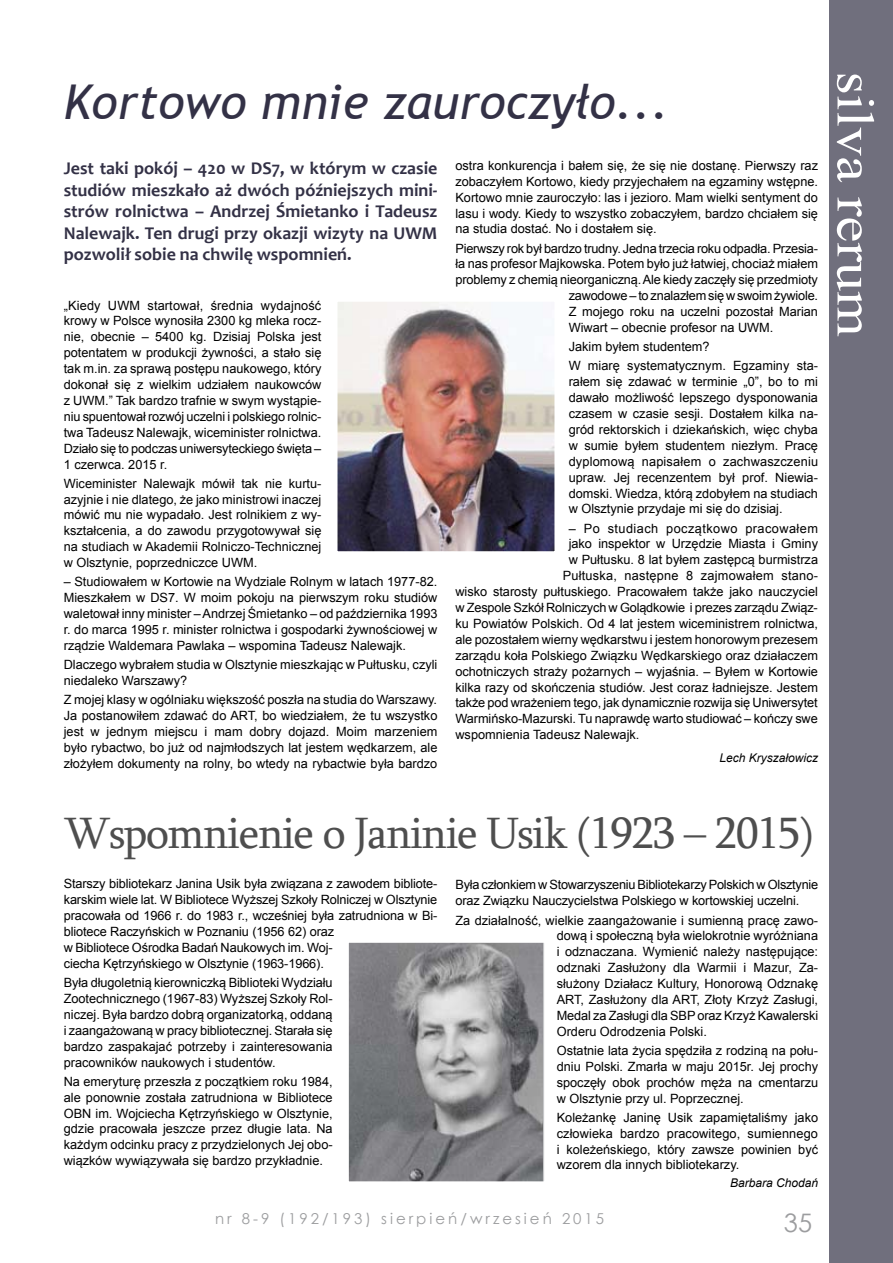
<style>
.page{position:relative;width:893px;height:1263px;background:#fff}
.page>*{position:absolute;margin:0;border:0;box-sizing:border-box;transform-origin:0 0}
.t1{font:52.65px "Times New Roman";color:#fff;scale:1.11 1}
.t2{font:italic 48px "Trebuchet MS";letter-spacing:.005em;color:#333146}
.t3{font:45px "Sylfaen";letter-spacing:-.03em;color:#4e4e4e}
.t4{font:25.5px "Century Gothic";color:#9c9d9f}
.t5{font:700 18px/21.6px "Candara";color:#333146;text-align:justify}
.t6{font:15px "Century Gothic";letter-spacing:.2em;color:#9c9d9f}
.t7{font:12.75px/15.9px "Arial";color:#000;text-align:justify}
.t8{font:12.75px/15.9px "Arial";letter-spacing:-.02em;color:#000}
.t9{font:12.75px "Arial";letter-spacing:.02em;color:#000}
.t10{font:12.75px "Arial";letter-spacing:.035em;color:#000}
.t11{font:italic 12px "Arial";color:#000}
</style>
<div class="page">
<div style="left:829px;top:0;width:64px;height:1263px;background:#706f7d"></div>
<img style="left:339px;top:303px;width:214px;height:247px">
<div style="left:337px;top:301px;width:218px;height:251px;border:1px solid #fff"></div>
<img style="left:350px;top:944px;width:192px;height:236px">
<div style="left:348px;top:942px;width:197px;height:240px;border:1px solid #fff"></div>
<h2 class="t2" style="left:64px;top:73px;width:607px">Kortowo mnie zauroczyło...</h2>
<p class="t7" style="left:455px;top:158px;width:364px">ostra konkurencja i bałem się, że się nie dostanę. Pierwszy raz zobaczyłem Kortowo, kiedy przyjechałem na egzaminy wstępne.<br>Kortowo mnie zauroczyło: las i jezioro. Mam wielki sentyment do lasu i wody. Kiedy to wszystko zobaczyłem, bardzo chciałem się na studia dostać. No i dostałem się.</p>
<p class="t7" style="left:455px;top:240px;width:364px">Pierwszy rok był bardzo trudny. Jedna trzecia roku odpadła. Przesia-</p>
<p class="t7" style="left:455px;top:256px;width:364px">ła nas profesor Majkowska. Potem było już łatwiej, chociaż miałem</p>
<p class="t7" style="left:455px;top:272px;width:364px">problemy z chemią nieorganiczną. Ale kiedy zaczęły się przedmioty</p>
<p class="t7" style="left:569px;top:288px;width:251px">zawodowe – to znalazłem się w swoim żywiole.</p>
<p class="t7" style="left:569px;top:304px;width:251px">Z mojego roku na uczelni pozostał Marian</p>
<p class="t7" style="left:569px;top:320px;width:206px">Wiwart – obecnie profesor na UWM.</p>
<p class="t7" style="left:569px;top:337px;width:251px;line-height:19.2px">Jakim byłem studentem?<br>W miarę systematycznym. Egzaminy sta-</p>
<p class="t7" style="left:569px;top:374px;width:251px">rałem się zdawać w terminie „0”, bo to mi dawało możliwość lepszego dysponowania czasem w czasie sesji. Dostałem kilka na&shy;gród rektorskich i dziekańskich, więc chyba w sumie byłem studentem niezłym. Pracę dyplomową napisałem o zachwaszczeniu upraw. Jej recenzentem był prof. Niewia&shy;domski. Wiedza, którą zdobyłem na studiach w Olsztynie przydaje mi się do dzisiaj.</p>
<p class="t10" style="left:569px;top:520px;width:251px">– Po studiach początkowo pracowałem</p>
<p class="t7" style="left:569px;top:536px;width:251px">jako inspektor w Urzędzie Miasta i Gminy</p>
<p class="t7" style="left:569px;top:552px;width:251px">w Pułtusku. 8 lat byłem zastępcą burmistrza</p>
<p class="t9" style="left:563px;top:567px;width:257px">Pułtuska, następne 8 zajmowałem stano-</p>
<p class="t7" style="left:455px;top:584px;width:364px">wisko starosty pułtuskiego. Pracowałem także jako nauczyciel</p>
<p class="t7" style="left:455px;top:600px;width:364px">w Zespole Szkół Rolniczych w Golądkowie i prezes zarządu Związ-</p>
<p class="t7" style="left:455px;top:616px;width:364px">ku Powiatów Polskich. Od 4 lat jestem wiceministrem rolnictwa,</p>
<p class="t7" style="left:455px;top:631px;width:364px">ale pozostałem wierny wędkarstwu i jestem honorowym prezesem</p>
<p class="t7" style="left:455px;top:647px;width:364px">zarządu koła Polskiego Związku Wędkarskiego oraz działaczem</p>
<p class="t7" style="left:455px;top:663px;width:364px">ochotniczych straży pożarnych – wyjaśnia. – Byłem w Kortowie</p>
<p class="t7" style="left:455px;top:679px;width:364px">kilka razy od skończenia studiów. Jest coraz ładniejsze. Jestem</p>
<p class="t7" style="left:455px;top:695px;width:364px">także pod wrażeniem tego, jak dynamicznie rozwija się Uniwersytet</p>
<p class="t7" style="left:455px;top:711px;width:364px">Warmińsko-Mazurski. Tu naprawdę warto studiować – kończy swe</p>
<p class="t7" style="left:455px;top:727px;width:186px">wspomnienia Tadeusz Nalewajk.</p>
<h3 class="t5" style="left:64px;top:157px;width:375px">Jest taki pokój – 420 w DS7, w którym w czasie studiów mieszkało aż dwóch późniejszych mini&shy;strów rolnictwa – Andrzej Śmietanko i Tadeusz Nalewajk. Ten drugi przy okazji wizyty na UWM pozwolił sobie na chwilę wspomnień.</h3>
<p class="t7" style="left:64px;top:297px;width:259px">„Kiedy UWM startował, średnia wydajność krowy w Polsce wynosiła 2300 kg mleka rocz&shy;nie, obecnie – 5400 kg. Dzisiaj Polska jest potentatem w produkcji żywności, a stało się tak m.in. za sprawą postępu naukowego, który dokonał się z wielkim udziałem naukowców z UWM.” Tak bardzo trafnie w swym wystąpie&shy;niu spuentował rozwój uczelni i polskiego rolnic&shy;twa Tadeusz Nalewajk, wiceminister rolnictwa.<br>Działo się to podczas uniwersyteckiego święta – 1 czerwca. 2015 r.</p>
<p class="t7" style="left:64px;top:475px;width:259px">Wiceminister Nalewajk mówił tak nie kurtu&shy;azyjnie i nie dlatego, że jako ministrowi inaczej mówić mu nie wypadało. Jest rolnikiem z wy&shy;kształcenia, a do zawodu przygotowywał się na studiach w Akademii Rolniczo-Technicznej w Olsztynie, poprzedniczce UWM.</p>
<p class="t7" style="left:64px;top:574px;width:375px">– Studiowałem w Kortowie na Wydziale Rolnym w latach 1977-82.<br>Mieszkałem w DS7. W moim pokoju na pierwszym roku studiów waletował inny minister – Andrzej Śmietanko – od października 1993 r. do marca 1995 r. minister rolnictwa i gospodarki żywnościowej w rządzie Waldemara Pawlaka – wspomina Tadeusz Nalewajk.</p>
<p class="t7" style="left:64px;top:657px;width:375px">Dlaczego wybrałem studia w Olsztynie mieszkając w Pułtusku, czyli niedaleko Warszawy?</p>
<p class="t7" style="left:64px;top:692px;width:375px">Z mojej klasy w ogólniaku większość poszła na studia do Warszawy.<br>Ja postanowiłem zdawać do ART, bo wiedziałem, że tu wszystko jest w jednym miejscu i mam dobry dojazd. Moim marzeniem było rybactwo, bo już od najmłodszych lat jestem wędkarzem, ale złożyłem dokumenty na rolny, bo wtedy na rybactwie była bardzo</p>
<p class="t11" style="left:719px;top:750px;width:100px">Lech Kryszałowicz</p>
<h3 class="t3" style="left:64px;top:802px;width:752px">Wspomnienie o Janinie Usik (1923 – 2015)</h3>
<p class="t8" style="left:455px;top:877px;width:364px">Była członkiem w Stowarzyszeniu Bibliotekarzy Polskich w Olsztynie oraz Związku Nauczycielstwa Polskiego w kortowskiej uczelni.</p>
<p class="t7" style="left:557px;top:912px;width:263px;text-indent:-101px">Za działalność, wielkie zaangażowanie i sumienną pracę zawo&shy;dową i społeczną była wielokrotnie wyróżniana i odznaczana. Wymienić należy następujące: odznaki Zasłużony dla Warmii i Mazur, Za&shy;służony Działacz Kultury, Honorową Odznakę ART, Zasłużony dla ART, Złoty Krzyż Zasługi, Medal za Zasługi dla SBP oraz Krzyż Kawalerski Orderu Odrodzenia Polski.</p>
<p class="t7" style="left:557px;top:1043px;width:263px">Ostatnie lata życia spędziła z rodziną na połu&shy;dniu Polski. Zmarła w maju 2015r. Jej prochy spoczęły obok prochów męża na cmentarzu w Olsztynie przy ul. Poprzecznej.</p>
<p class="t7" style="left:557px;top:1109px;width:263px">Koleżankę Janinę Usik zapamiętaliśmy jako człowieka bardzo pracowitego, sumiennego i koleżeńskiego, który zawsze powinien być wzorem dla innych bibliotekarzy.</p>
<p class="t11" style="left:730px;top:1174px;width:90px">Barbara Chodań</p>
<p class="t7" style="left:64px;top:876px;width:375px;text-align:left">Starszy bibliotekarz Janina Usik była związana z zawodem bibliote&shy;karskim wiele lat. W Bibliotece Wyższej Szkoły Rolniczej w Olsztynie pracowała od 1966 r. do 1983 r., wcześniej była zatrudniona w Bi&shy;bliotece Raczyńskich w Poznaniu (1956 62) oraz<br>w Bibliotece Ośrodka Badań Naukowych im. Woj-<br>ciecha Kętrzyńskiego w Olsztynie (1963-1966).</p>
<p class="t7" style="left:64px;top:975px;width:270px">Była długoletnią kierowniczką Biblioteki Wydziału Zootechnicznego (1967-83) Wyższej Szkoły Rol&shy;niczej. Była bardzo dobrą organizatorką, oddaną i zaangażowaną w pracy bibliotecznej. Starała się bardzo zaspakajać potrzeby i zainteresowania pracowników naukowych i studentów.</p>
<p class="t7" style="left:64px;top:1073px;width:270px">Na emeryturę przeszła z początkiem roku 1984, ale ponownie została zatrudniona w Bibliotece OBN im. Wojciecha Kętrzyńskiego w Olsztynie, gdzie pracowała jeszcze przez długie lata. Na każdym odcinku pracy z przydzielonych Jej obo&shy;wiązków wywiązywała się bardzo przykładnie.</p>
<p class="t6" style="left:215px;top:1208px;width:391px">nr 8-9 (192/193) sierpień/wrzesień 2015</p>
<h3 class="t4" style="left:784px;top:1205px;width:30px">35</h3>
<h1 class="t1" style="left:890px;top:72px;width:240px;rotate:90deg">silva rerum</h1>
</div>
